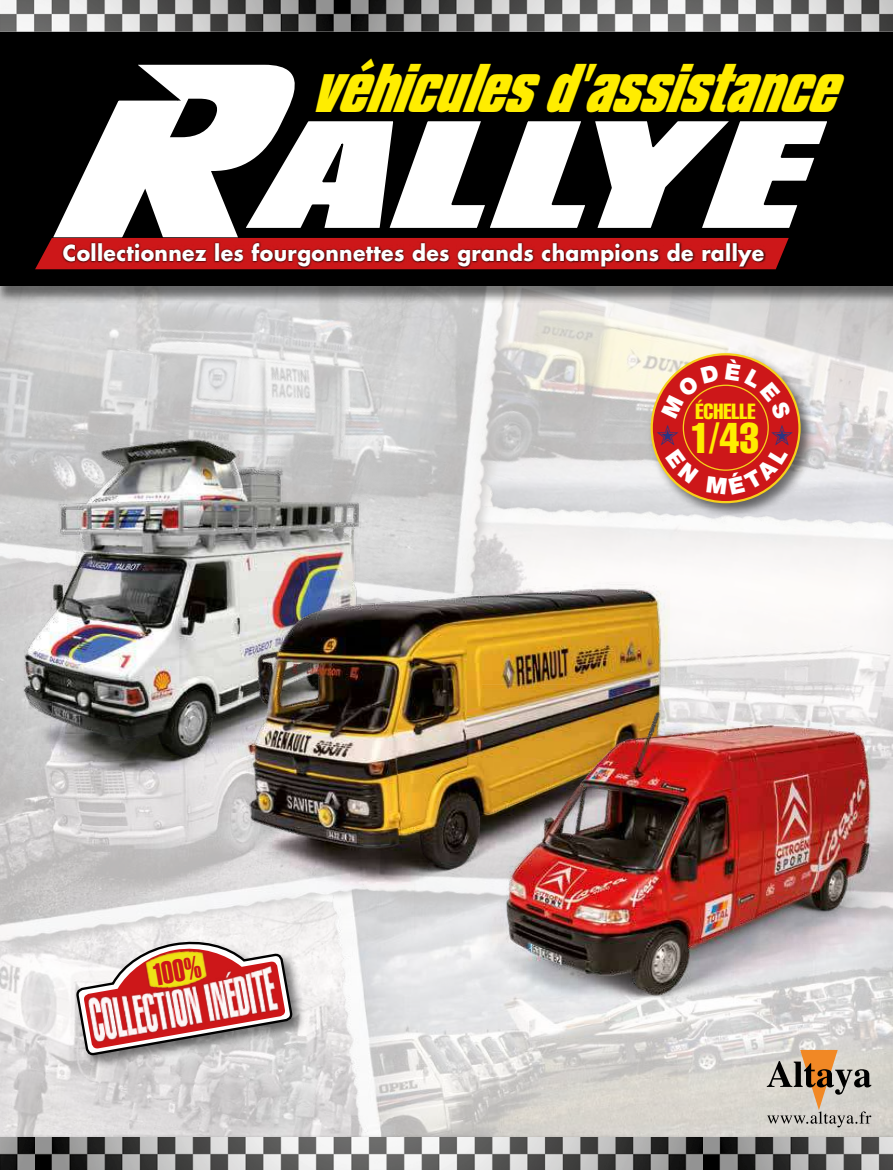
<style>
.page{position:relative;width:893px;height:1170px;background:#fff}
.page>*{position:absolute;margin:0;border:0;box-sizing:border-box;transform-origin:0 0}
.t1{font:135.6px "LHF Convecta Base";letter-spacing:.015em;color:#fff}
.t2{font:italic 60.15px "LHF Convecta Base";letter-spacing:.015em;color:#ffed00;scale:.57 1}
.t3{font:extra-condensed 42.3px "Helvetica";color:#ffed00}
.t4{font:30.75px "Helvetica Extra Compressed";color:#cd1719}
.t5{font:extra-condensed 21.6px "Helvetica";color:#ffed00}
.t6{font:700 21.45px "Futura";letter-spacing:.015em;color:#fff;scale:.95 1}
</style>
<div class="page">
<img style="left:667px;top:303px;width:226px;height:100px">
<img style="left:0;top:1010px;width:204px;height:123px">
<img style="left:204px;top:1055px;width:689px;height:78px">
<img style="left:0;top:851px;width:198px;height:159px">
<img style="left:198px;top:403px;width:695px;height:652px">
<img style="left:0;top:303px;width:667px;height:253px">
<div style="left:0;top:1133px;width:893px;height:36px;background:#000;opacity:.65"></div>
<div style="left:0;top:0;width:893px;height:303px;background:#000;opacity:.51"></div>
<div style="left:0;top:0;width:893px;height:285px;background:#000"></div>
<svg style="left:52px;top:64px;width:249px;height:174px"></svg>
<svg style="left:241px;top:118px;width:60px;height:113px"></svg>
<svg style="left:35px;top:238px;width:754px;height:31px;background:#b61416"></svg>
<div style="left:61px;top:241px;width:705px;height:27px;background:#000;opacity:.75"></div>
<img style="left:0;top:0;width:893px;height:31px">
<img style="left:0;top:338px;width:499px;height:513px">
<img style="left:204px;top:556px;width:494px;height:352px">
<img style="left:227px;top:569px;width:454px;height:325px">
<img style="left:337px;top:685px;width:145px;height:380px">
<img style="left:482px;top:685px;width:411px;height:380px">
<div style="left:73px;top:938px;width:234px;height:132px;background:#000;opacity:.5"></div>
<svg style="left:77px;top:939px;width:217px;height:115px"></svg>
<img style="left:84px;top:956px;width:216px;height:93px">
<img style="left:80px;top:935px;width:176px;height:72px">
<div style="left:648px;top:350px;width:168px;height:168px;background:#000;opacity:.55"></div>
<svg style="left:652px;top:354px;width:147px;height:148px"></svg>
<svg style="left:767px;top:1049px;width:104px;height:78px;background:#b8aa9a"></svg>
<svg style="left:657px;top:359px;width:136px;height:136px;background:#cf332c"></svg>
<h2 class="t2" style="left:315px;top:41px;width:917px">véhicules d’assistance</h2>
<h1 class="t1" style="left:264px;top:71px;width:552px">ALLYE</h1>
<p class="t6" style="left:63px;top:238px;width:740px">Collectionnez les fourgonnettes des grands champions de rallye</p>
<p class="t5" style="left:695px;top:398px;width:61px">ÉCHELLE</p>
<h3 class="t4" style="left:150px;top:956px;width:50px;rotate:-10deg">100%</h3>
<h3 class="t3" style="left:690px;top:411px;width:70px">1/43</h3>
</div>
